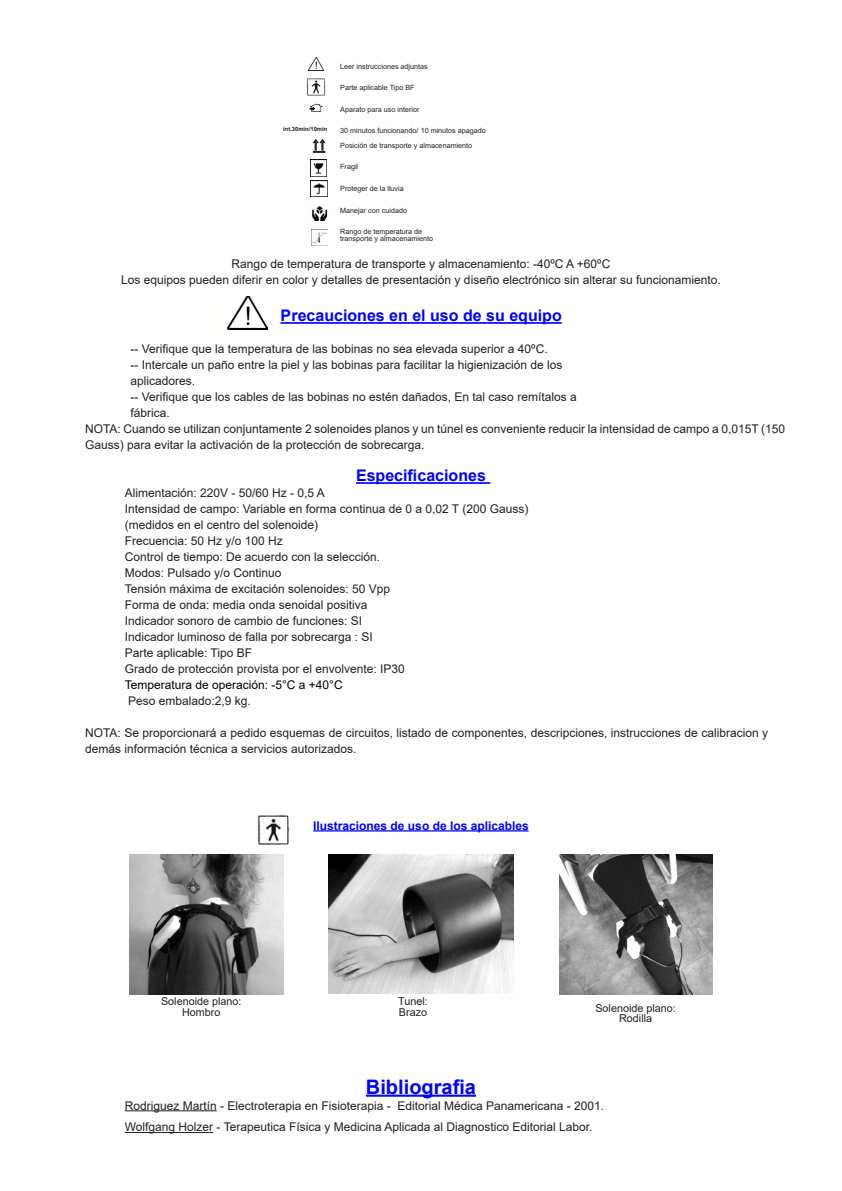
<style>
.page{position:relative;width:842px;height:1191px;background:#fff}
.page>*{position:absolute;margin:0;border:0;box-sizing:border-box;transform-origin:0 0}
.t1{font:700 20px "Arial";color:#00f}
.t2{font:700 16px "Arial";color:#00f}
.t3{font:12px/16px "Arial";color:#231f20}
.t4{font:12px "Arial";color:#000}
.t5{font:700 12px "Arial";color:#00f}
.t6{font:10.8px/10.8px "Arial";color:#231f20;text-align:center}
.t7{font:7.2px "Arial";color:#231f20}
.t8{font:700 5.8px "Arial";color:#231f20}
</style>
<div class="page">
<hr style="left:280px;top:322px;width:282px;height:2px;background:#00f">
<hr style="left:356px;top:482px;width:134px;height:2px;background:#00f">
<hr style="left:366px;top:1094px;width:110px;height:2px;background:#00f">
<hr style="left:125px;top:1110px;width:92px;height:1px;background:#231f20">
<hr style="left:125px;top:1132px;width:88px;height:1px;background:#231f20">
<hr style="left:313px;top:830px;width:216px;height:1px;background:#00f">
<img style="left:130px;top:855px;width:153px;height:139px">
<img style="left:559px;top:855px;width:153px;height:139px">
<img style="left:329px;top:855px;width:185px;height:138px">
<img style="left:257px;top:815px;width:32px;height:30px">
<svg style="left:309px;top:104px;width:14px;height:8px"></svg>
<img style="left:308px;top:58px;width:16px;height:13px">
<img style="left:312px;top:206px;width:16px;height:14px">
<img style="left:311px;top:180px;width:16px;height:17px">
<img style="left:312px;top:138px;width:14px;height:15px">
<img style="left:310px;top:160px;width:17px;height:16px">
<img style="left:311px;top:229px;width:17px;height:17px">
<img style="left:306px;top:78px;width:20px;height:18px">
<img style="left:228px;top:297px;width:39px;height:32px">
<p class="t8" style="left:283px;top:124px;width:46px">int.30min/10min</p>
<p class="t7" style="left:340px;top:61px;width:89px">Leer instrucciones adjuntas</p>
<p class="t7" style="left:340px;top:83px;width:76px">Parte aplicable Tipo BF</p>
<p class="t7" style="left:340px;top:104px;width:81px">Aparato para uso interior</p>
<p class="t7" style="left:340px;top:126px;width:147px">30 minutos funcionando/ 10 minutos apagado</p>
<p class="t7" style="left:340px;top:140px;width:134px">Posición de transporte y almacenamiento</p>
<p class="t7" style="left:340px;top:162px;width:19px">Fragil</p>
<p class="t7" style="left:340px;top:183px;width:65px">Proteger de la lluvia</p>
<p class="t7" style="left:340px;top:205px;width:68px">Manejar con cuidado</p>
<p class="t7" style="left:340px;top:227px;width:84px">Rango de temperatura de</p>
<p class="t7" style="left:340px;top:234px;width:94px">transporte y almacenamiento</p>
<p class="t3" style="left:232px;top:256px;width:380px">Rango de temperatura de transporte y almacenamiento: -40ºC A +60ºC</p>
<p class="t3" style="left:121px;top:272px;width:601px">Los equipos pueden diferir en color y detalles de presentación y diseño electrónico sin alterar su funcionamiento.</p>
<p class="t2" style="left:280px;top:304px;width:283px">Precauciones en el uso de su equipo</p>
<p class="t3" style="left:130px;top:341px;width:419px">-- Verifique que la temperatura de las bobinas no sea elevada superior a 40ºC.</p>
<p class="t3" style="left:130px;top:357px;width:434px">-- Intercale un paño entre la piel y las bobinas para facilitar la higienización de los</p>
<p class="t3" style="left:130px;top:373px;width:66px">aplicadores.</p>
<p class="t3" style="left:130px;top:389px;width:448px">-- Verifique que los cables de las bobinas no estén dañados, En tal caso remítalos a</p>
<p class="t3" style="left:130px;top:405px;width:41px">fábrica.</p>
<p class="t3" style="left:85px;top:421px;width:702px">NOTA: Cuando se utilizan conjuntamente 2 solenoides planos y un túnel es conveniente reducir la intensidad de campo a 0,015T (150<br>Gauss) para evitar la activación de la protección de sobrecarga.</p>
<p class="t2" style="left:356px;top:464px;width:131px">Especificaciones</p>
<p class="t3" style="left:125px;top:485px;width:202px">Alimentación: 220V - 50/60 Hz - 0,5 A</p>
<p class="t3" style="left:125px;top:501px;width:405px">Intensidad de campo: Variable en forma continua de 0 a 0,02 T (200 Gauss)</p>
<p class="t3" style="left:125px;top:517px;width:195px">(medidos en el centro del solenoide)</p>
<p class="t3" style="left:125px;top:533px;width:160px">Frecuencia: 50 Hz y/o 100 Hz</p>
<p class="t3" style="left:125px;top:549px;width:257px">Control de tiempo: De acuerdo con la selección.</p>
<p class="t3" style="left:125px;top:565px;width:158px">Modos: Pulsado y/o Continuo</p>
<p class="t3" style="left:125px;top:581px;width:267px">Tensión máxima de excitación solenoides: 50 Vpp</p>
<p class="t3" style="left:125px;top:597px;width:244px">Forma de onda: media onda senoidal positiva</p>
<p class="t3" style="left:125px;top:613px;width:239px">Indicador sonoro de cambio de funciones: SI</p>
<p class="t3" style="left:125px;top:629px;width:250px">Indicador luminoso de falla por sobrecarga : SI</p>
<p class="t3" style="left:125px;top:645px;width:129px">Parte aplicable: Tipo BF</p>
<p class="t3" style="left:125px;top:661px;width:282px">Grado de protección provista por el envolvente: IP30</p>
<p class="t4" style="left:125px;top:677px;width:220px">Temperatura de operación: -5°C a +40°C</p>
<p class="t3" style="left:128px;top:693px;width:124px">Peso embalado:2,9 kg.</p>
<p class="t3" style="left:85px;top:725px;width:685px">NOTA: Se proporcionará a pedido esquemas de circuitos, listado de componentes, descripciones, instrucciones de calibracion y demás información técnica a servicios autorizados.</p>
<p class="t5" style="left:313px;top:817px;width:217px">Ilustraciones de uso de los aplicables</p>
<p class="t6" style="left:161px;top:996px;width:82px">Solenoide plano:<br>Hombro</p>
<p class="t6" style="left:595px;top:1002px;width:82px">Solenoide plano:</p>
<p class="t6" style="left:619px;top:1013px;width:35px">Rodilla</p>
<p class="t6" style="left:398px;top:996px;width:31px">Tunel:</p>
<p class="t6" style="left:399px;top:1007px;width:30px">Brazo</p>
<p class="t1" style="left:366px;top:1072px;width:112px">Bibliografia</p>
<p class="t3" style="left:125px;top:1097px;width:481px">Rodriguez Martín - Electroterapia en Fisioterapia - Editorial Médica Panamericana - 2001.</p>
<p class="t3" style="left:125px;top:1119px;width:469px">Wolfgang Holzer - Terapeutica Física y Medicina Aplicada al Diagnostico Editorial Labor.</p>
</div>
